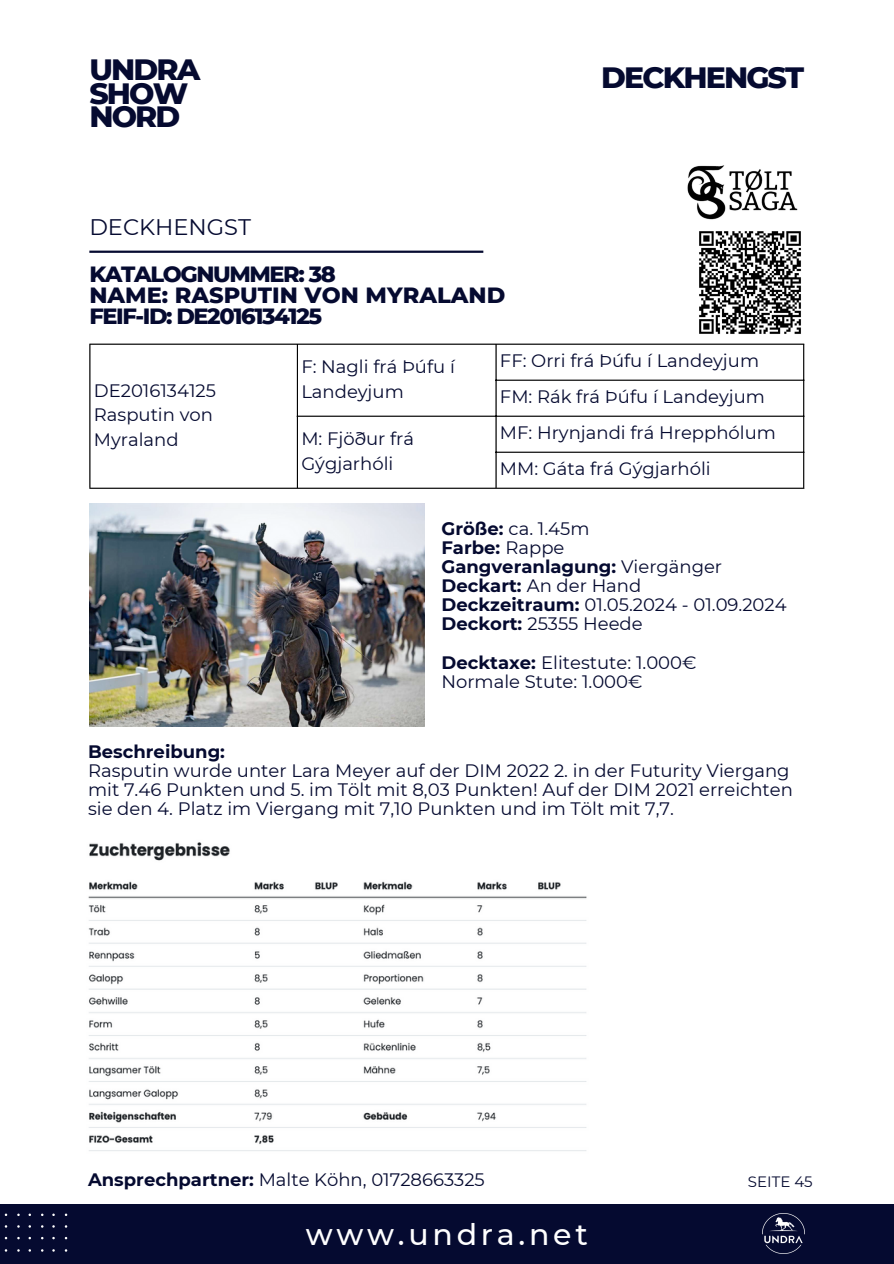
<style>
.page{position:relative;width:894px;height:1264px;background:#fff}
.page>*{position:absolute;margin:0;border:0;box-sizing:border-box;transform-origin:0 0}
.t1{font:800 30px/23.7px "Montserrat";letter-spacing:-.06em;color:#050a30}
.t2{font:500 30px "Montserrat";letter-spacing:.125em;color:#fff}
.t3{font:800 22.5px/21.3px "Montserrat";letter-spacing:-.06em;color:#050a30}
.t4{font:22.5px "Montserrat";color:#050a30}
.t5{font:18px/19.2px "Montserrat";color:#050a30}
.t6{font:15px "Montserrat";color:#050a30}
.s1{font-weight:700}
</style>
<div class="page">
<div style="left:0;top:1204px;width:893px;height:59px;background:#050a30"></div>
<img style="left:762px;top:1213px;width:42px;height:40px">
<svg style="left:4px;top:1213px;width:63px;height:38px"></svg>
<hr style="left:89px;top:250px;width:394px;height:3px;background:#050a30">
<hr style="left:89px;top:345px;width:1px;height:142px;background:#000">
<hr style="left:297px;top:345px;width:1px;height:142px;background:#000">
<hr style="left:495px;top:345px;width:1px;height:142px;background:#000">
<hr style="left:802px;top:345px;width:2px;height:142px;background:#000">
<hr style="left:89px;top:343px;width:715px;height:2px;background:#000">
<hr style="left:495px;top:379px;width:309px;height:2px;background:#000">
<hr style="left:297px;top:415px;width:507px;height:2px;background:#000">
<hr style="left:495px;top:451px;width:309px;height:2px;background:#000">
<hr style="left:89px;top:487px;width:715px;height:2px;background:#000">
<img style="left:88px;top:842px;width:499px;height:309px">
<img style="left:89px;top:504px;width:336px;height:222px">
<img style="left:687px;top:165px;width:111px;height:55px">
<img style="left:699px;top:231px;width:102px;height:103px">
<p class="t1" style="left:89px;top:57px;width:112px">UNDRA<br>SHOW<br>NORD</p>
<p class="t4" style="left:89px;top:213px;width:163px">DECKHENGST</p>
<h5 class="t3" style="left:89px;top:263px;width:417px">KATALOGNUMMER: 38<br>NAME: RASPUTIN VON MYRALAND<br>FEIF-ID: DE2016134125</h5>
<h5 class="t1" style="left:601px;top:66px;width:204px">DECKHENGST</h5>
<p class="t5" style="left:94px;top:377px;width:123px;line-height:24.8px">DE2016134125<br>Rasputin von<br>Myraland</p>
<h4 class="t5" style="left:301px;top:354px;width:155px;line-height:24.8px">F: Nagli frá Þúfu í<br>Landeyjum</h4>
<h3 class="t5" style="left:500px;top:351px;width:260px">FF: Orri frá Þúfu í Landeyjum</h3>
<p class="t5" style="left:500px;top:387px;width:266px">FM: Rák frá Þúfu í Landeyjum</p>
<p class="t5" style="left:301px;top:426px;width:114px;line-height:24.8px">M: Fjöður frá<br>Gýgjarhóli</p>
<p class="t5" style="left:500px;top:423px;width:277px">MF: Hrynjandi frá Hrepphólum</p>
<p class="t5" style="left:500px;top:459px;width:212px">MM: Gáta frá Gýgjarhóli</p>
<p class="t5" style="left:441px;top:518px;width:346px"><span class="s1">Größe:</span> ca. 1.45m<br><span class="s1">Farbe:</span> Rappe<br><span class="s1">Gangveranlagung:</span> Viergänger<br><span class="s1">Deckart:</span> An der Hand<br><span class="s1">Deckzeitraum:</span> 01.05.2024 - 01.09.2024<br><span class="s1">Deckort:</span> 25355 Heede</p>
<h5 class="t5" style="left:441px;top:652px;width:256px"><span class="s1">Decktaxe:</span> Elitestute: 1.000€<br>Normale Stute: 1.000€</h5>
<p class="t5" style="left:88px;top:742px;width:706px"><span class="s1">Beschreibung:<br></span>Rasputin wurde unter Lara Meyer auf der DIM 2022 2. in der Futurity Viergang mit 7.46 Punkten und 5. im Tölt mit 8,03 Punkten! Auf der DIM 2021 erreichten sie den 4. Platz im Viergang mit 7,10 Punkten und im Tölt mit 7,7.</p>
<h5 class="t5" style="left:88px;top:1170px;width:398px"><span class="s1">Ansprechpartner:</span> Malte Köhn, 01728663325</h5>
<p class="t2" style="left:306px;top:1215px;width:283px">www.undra.net</p>
<p class="t6" style="left:747px;top:1172px;width:66px">SEITE 45</p>
</div>
